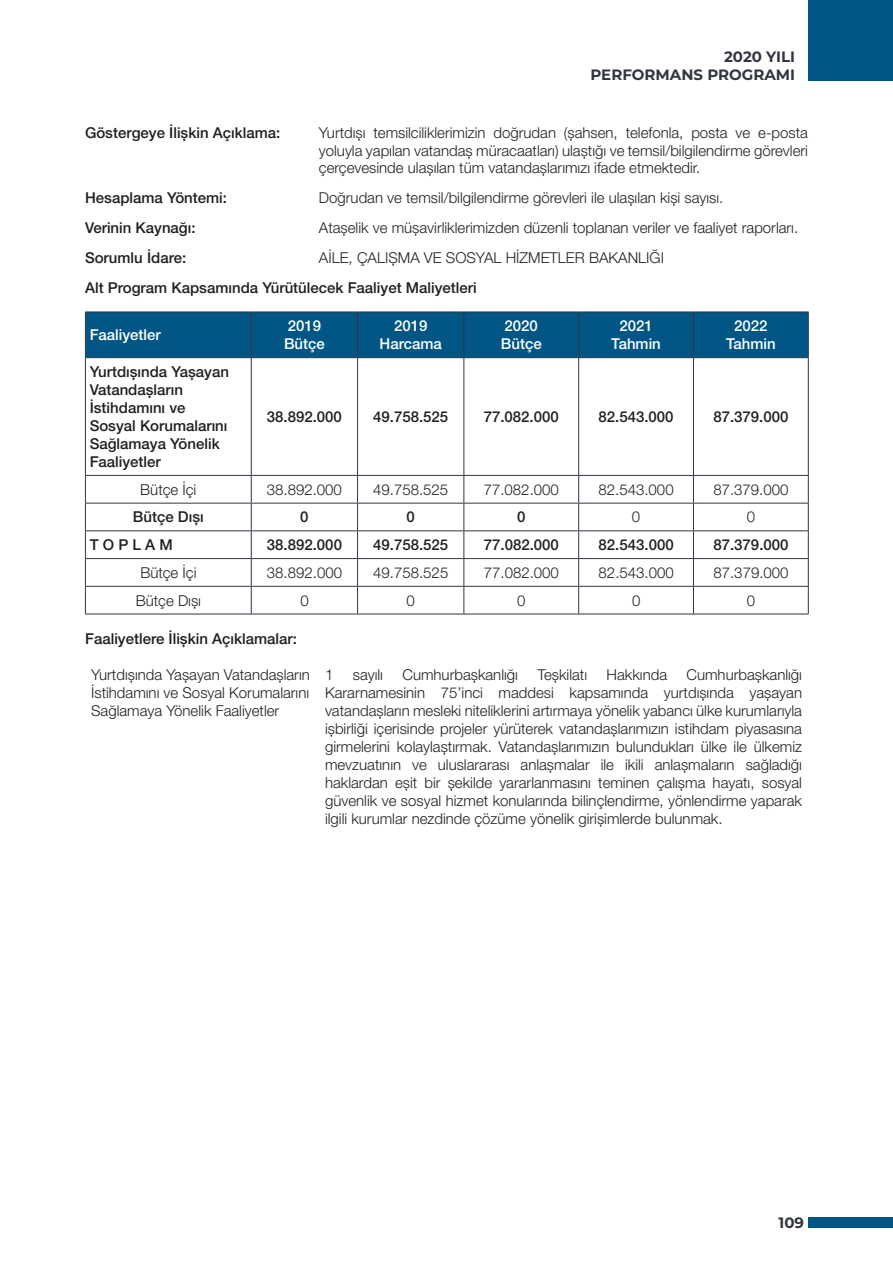
<style>
.page{position:relative;width:893px;height:1263px;background:#fff}
.page>*{position:absolute;margin:0;border:0;box-sizing:border-box;transform-origin:0 0}
.t1{font:300 15px/18px "Helvetica Neue LT Pro";color:#231f20;text-align:justify}
.t2{font:500 15px/18px "Helvetica Neue LT Pro";color:#231f20}
.t3{font:500 15px/18px "Helvetica Neue LT Pro";color:#fff;text-align:center}
.t4{font:700 15px/18px "Montserrat";color:#323641;text-align:right}
</style>
<div class="page">
<div style="left:808px;top:0;width:85px;height:81px;background:#015685"></div>
<div style="left:808px;top:1217px;width:85px;height:11px;background:#015685"></div>
<div style="left:86px;top:313px;width:722px;height:44px;background:#015685"></div>
<hr style="left:251px;top:312px;width:1px;height:45px;background:#323641">
<hr style="left:357px;top:312px;width:1px;height:45px;background:#323641">
<hr style="left:463px;top:312px;width:1px;height:45px;background:#323641">
<hr style="left:578px;top:312px;width:1px;height:45px;background:#323641">
<hr style="left:693px;top:312px;width:1px;height:45px;background:#323641">
<hr style="left:85px;top:357px;width:166px;height:1px;background:#323641">
<hr style="left:85px;top:358px;width:1px;height:117px;background:#323641">
<hr style="left:251px;top:357px;width:107px;height:1px;background:#323641">
<hr style="left:251px;top:358px;width:1px;height:117px;background:#323641">
<hr style="left:358px;top:357px;width:106px;height:1px;background:#323641">
<hr style="left:357px;top:358px;width:1px;height:117px;background:#323641">
<hr style="left:464px;top:357px;width:115px;height:1px;background:#323641">
<hr style="left:463px;top:358px;width:1px;height:117px;background:#323641">
<hr style="left:579px;top:357px;width:114px;height:1px;background:#323641">
<hr style="left:693px;top:357px;width:116px;height:1px;background:#323641">
<hr style="left:85px;top:475px;width:166px;height:1px;background:#323641">
<hr style="left:251px;top:475px;width:107px;height:1px;background:#323641">
<hr style="left:358px;top:475px;width:106px;height:1px;background:#323641">
<hr style="left:464px;top:475px;width:115px;height:1px;background:#323641">
<hr style="left:579px;top:475px;width:114px;height:1px;background:#323641">
<hr style="left:693px;top:475px;width:116px;height:1px;background:#323641">
<hr style="left:85px;top:503px;width:166px;height:1px;background:#323641">
<hr style="left:251px;top:503px;width:107px;height:1px;background:#323641">
<hr style="left:358px;top:503px;width:106px;height:1px;background:#323641">
<hr style="left:464px;top:503px;width:115px;height:1px;background:#323641">
<hr style="left:579px;top:503px;width:114px;height:1px;background:#323641">
<hr style="left:693px;top:503px;width:116px;height:1px;background:#323641">
<hr style="left:85px;top:530px;width:166px;height:1px;background:#323641">
<hr style="left:251px;top:530px;width:107px;height:1px;background:#323641">
<hr style="left:358px;top:530px;width:106px;height:1px;background:#323641">
<hr style="left:464px;top:530px;width:115px;height:1px;background:#323641">
<hr style="left:579px;top:530px;width:114px;height:1px;background:#323641">
<hr style="left:693px;top:530px;width:116px;height:1px;background:#323641">
<hr style="left:85px;top:558px;width:166px;height:1px;background:#323641">
<hr style="left:251px;top:558px;width:107px;height:1px;background:#323641">
<hr style="left:358px;top:558px;width:106px;height:1px;background:#323641">
<hr style="left:464px;top:558px;width:115px;height:1px;background:#323641">
<hr style="left:579px;top:558px;width:114px;height:1px;background:#323641">
<hr style="left:693px;top:558px;width:116px;height:1px;background:#323641">
<hr style="left:85px;top:586px;width:166px;height:1px;background:#323641">
<svg style="left:85px;top:476px;width:1px;height:138px"></svg>
<hr style="left:251px;top:586px;width:107px;height:1px;background:#323641">
<hr style="left:358px;top:586px;width:106px;height:1px;background:#323641">
<hr style="left:464px;top:586px;width:115px;height:1px;background:#323641">
<hr style="left:579px;top:586px;width:114px;height:1px;background:#323641">
<hr style="left:693px;top:586px;width:116px;height:1px;background:#323641">
<hr style="left:85px;top:614px;width:166px;height:1px;background:#323641">
<hr style="left:251px;top:614px;width:107px;height:1px;background:#323641">
<hr style="left:358px;top:614px;width:106px;height:1px;background:#323641">
<hr style="left:464px;top:614px;width:115px;height:1px;background:#323641">
<hr style="left:579px;top:614px;width:114px;height:1px;background:#323641">
<hr style="left:693px;top:614px;width:116px;height:1px;background:#323641">
<hr style="left:85px;top:312px;width:166px;height:1px;background:#323641">
<hr style="left:85px;top:312px;width:1px;height:45px;background:#323641">
<hr style="left:251px;top:312px;width:107px;height:1px;background:#323641">
<hr style="left:358px;top:312px;width:106px;height:1px;background:#323641">
<hr style="left:464px;top:312px;width:115px;height:1px;background:#323641">
<hr style="left:579px;top:312px;width:114px;height:1px;background:#323641">
<hr style="left:693px;top:312px;width:116px;height:1px;background:#323641">
<hr style="left:808px;top:312px;width:1px;height:45px;background:#323641">
<hr style="left:578px;top:358px;width:1px;height:117px;background:#323641">
<hr style="left:693px;top:358px;width:1px;height:117px;background:#323641">
<hr style="left:808px;top:358px;width:1px;height:117px;background:#323641">
<svg style="left:251px;top:476px;width:1px;height:138px"></svg>
<svg style="left:357px;top:476px;width:1px;height:138px"></svg>
<svg style="left:463px;top:476px;width:1px;height:138px"></svg>
<svg style="left:578px;top:476px;width:1px;height:138px"></svg>
<svg style="left:693px;top:476px;width:1px;height:138px"></svg>
<svg style="left:808px;top:476px;width:1px;height:138px"></svg>
<p class="t4" style="left:590px;top:47px;width:206px">2020 YILI<br>PERFORMANS PROGRAMI</p>
<p class="t2" style="left:85px;top:124px;width:197px">Göstergeye İlişkin Açıklama:</p>
<p class="t1" style="left:319px;top:124px;width:491px;line-height:17.2px">Yurtdışı temsilciliklerimizin doğrudan (şahsen, telefonla, posta ve e-posta yoluyla yapılan vatandaş müracaatları) ulaştığı ve temsil/bilgilendirme görevleri çerçevesinde ulaşılan tüm vatandaşlarımızı ifade etmektedir.</p>
<p class="t2" style="left:85px;top:188px;width:143px">Hesaplama Yöntemi:</p>
<p class="t1" style="left:319px;top:188px;width:406px">Doğrudan ve temsil/bilgilendirme görevleri ile ulaşılan kişi sayısı.</p>
<p class="t2" style="left:85px;top:218px;width:112px">Verinin Kaynağı:</p>
<p class="t1" style="left:319px;top:218px;width:481px">Ataşelik ve müşavirliklerimizden düzenli toplanan veriler ve faaliyet raporları.</p>
<p class="t2" style="left:85px;top:248px;width:103px">Sorumlu İdare:</p>
<p class="t1" style="left:319px;top:248px;width:347px">AİLE, ÇALIŞMA VE SOSYAL HİZMETLER BAKANLIĞI</p>
<p class="t2" style="left:85px;top:278px;width:393px">Alt Program Kapsamında Yürütülecek Faaliyet Maliyetleri</p>
<p class="t3" style="left:90px;top:326px;width:73px">Faaliyetler</p>
<p class="t3" style="left:284px;top:317px;width:42px;text-align:left">2019<br>Bütçe</p>
<p class="t3" style="left:380px;top:317px;width:64px">2019<br>Harcama</p>
<p class="t3" style="left:501px;top:317px;width:42px;text-align:left">2020<br>Bütçe</p>
<p class="t3" style="left:611px;top:317px;width:51px">2021<br>Tahmin</p>
<p class="t3" style="left:726px;top:317px;width:51px">2022<br>Tahmin</p>
<p class="t2" style="left:90px;top:362px;width:141px">Yurtdışında Yaşayan<br>Vatandaşların<br>İstihdamını ve<br>Sosyal Korumalarını<br>Sağlamaya Yönelik<br>Faaliyetler</p>
<p class="t2" style="left:267px;top:407px;width:77px">38.892.000</p>
<p class="t2" style="left:373px;top:407px;width:77px">49.758.525</p>
<p class="t2" style="left:484px;top:407px;width:77px">77.082.000</p>
<p class="t2" style="left:599px;top:407px;width:77px">82.543.000</p>
<p class="t2" style="left:713px;top:407px;width:77px">87.379.000</p>
<p class="t1" style="left:140px;top:480px;width:58px">Bütçe İçi</p>
<p class="t1" style="left:267px;top:480px;width:77px">38.892.000</p>
<p class="t1" style="left:373px;top:480px;width:77px">49.758.525</p>
<p class="t1" style="left:484px;top:480px;width:77px">77.082.000</p>
<p class="t1" style="left:599px;top:480px;width:77px">82.543.000</p>
<p class="t1" style="left:713px;top:480px;width:77px">87.379.000</p>
<p class="t2" style="left:133px;top:508px;width:72px">Bütçe Dışı</p>
<p class="t2" style="left:300px;top:508px;width:10px">0</p>
<p class="t2" style="left:407px;top:508px;width:10px">0</p>
<p class="t2" style="left:517px;top:508px;width:10px">0</p>
<p class="t1" style="left:632px;top:508px;width:10px">0</p>
<p class="t1" style="left:747px;top:508px;width:10px">0</p>
<p class="t2" style="left:90px;top:536px;width:85px">T O P L A M</p>
<p class="t2" style="left:267px;top:536px;width:77px">38.892.000</p>
<p class="t2" style="left:373px;top:536px;width:77px">49.758.525</p>
<p class="t2" style="left:484px;top:536px;width:77px">77.082.000</p>
<p class="t2" style="left:599px;top:536px;width:77px">82.543.000</p>
<p class="t2" style="left:713px;top:536px;width:77px">87.379.000</p>
<p class="t1" style="left:140px;top:563px;width:58px">Bütçe İçi</p>
<p class="t1" style="left:267px;top:563px;width:77px">38.892.000</p>
<p class="t1" style="left:373px;top:563px;width:77px">49.758.525</p>
<p class="t1" style="left:484px;top:563px;width:77px">77.082.000</p>
<p class="t1" style="left:599px;top:563px;width:77px">82.543.000</p>
<p class="t1" style="left:713px;top:563px;width:77px">87.379.000</p>
<p class="t1" style="left:136px;top:591px;width:67px">Bütçe Dışı</p>
<p class="t1" style="left:300px;top:591px;width:10px">0</p>
<p class="t1" style="left:407px;top:591px;width:10px">0</p>
<p class="t1" style="left:517px;top:591px;width:10px">0</p>
<p class="t1" style="left:632px;top:591px;width:10px">0</p>
<p class="t1" style="left:747px;top:591px;width:10px">0</p>
<p class="t2" style="left:85px;top:630px;width:213px">Faaliyetlere İlişkin Açıklamalar:</p>
<p class="t1" style="left:91px;top:665px;width:220px">Yurtdışında Yaşayan Vatandaşların İstihdamını ve Sosyal Korumalarını Sağlamaya Yönelik Faaliyetler</p>
<p class="t1" style="left:325px;top:665px;width:10px">1</p>
<p class="t1" style="left:353px;top:665px;width:32px">sayılı</p>
<p class="t1" style="left:402px;top:665px;width:117px">Cumhurbaşkanlığı</p>
<p class="t1" style="left:537px;top:665px;width:51px">Teşkilatı</p>
<p class="t1" style="left:606px;top:665px;width:62px">Hakkında</p>
<p class="t1" style="left:325px;top:665px;width:479px;text-indent:361px">Cumhurbaşkanlığı Kararnamesinin 75’inci maddesi kapsamında yurtdışında yaşayan vatandaşların mesleki niteliklerini artırmaya yönelik yabancı ülke kurumlarıyla işbirliği içerisinde projeler yürüterek vatandaşlarımızın istihdam piyasasına girmelerini kolaylaştırmak. Vatandaşlarımızın bulundukları ülke ile ülkemiz mevzuatının ve uluslararası anlaşmalar ile ikili anlaşmaların sağladığı haklardan eşit bir şekilde yararlanmasını teminen çalışma hayatı, sosyal güvenlik ve sosyal hizmet konularında bilinçlendirme, yönlendirme yaparak ilgili kurumlar nezdinde çözüme yönelik girişimlerde bulunmak.</p>
<p class="t4" style="left:778px;top:1213px;width:27px">109</p>
</div>
